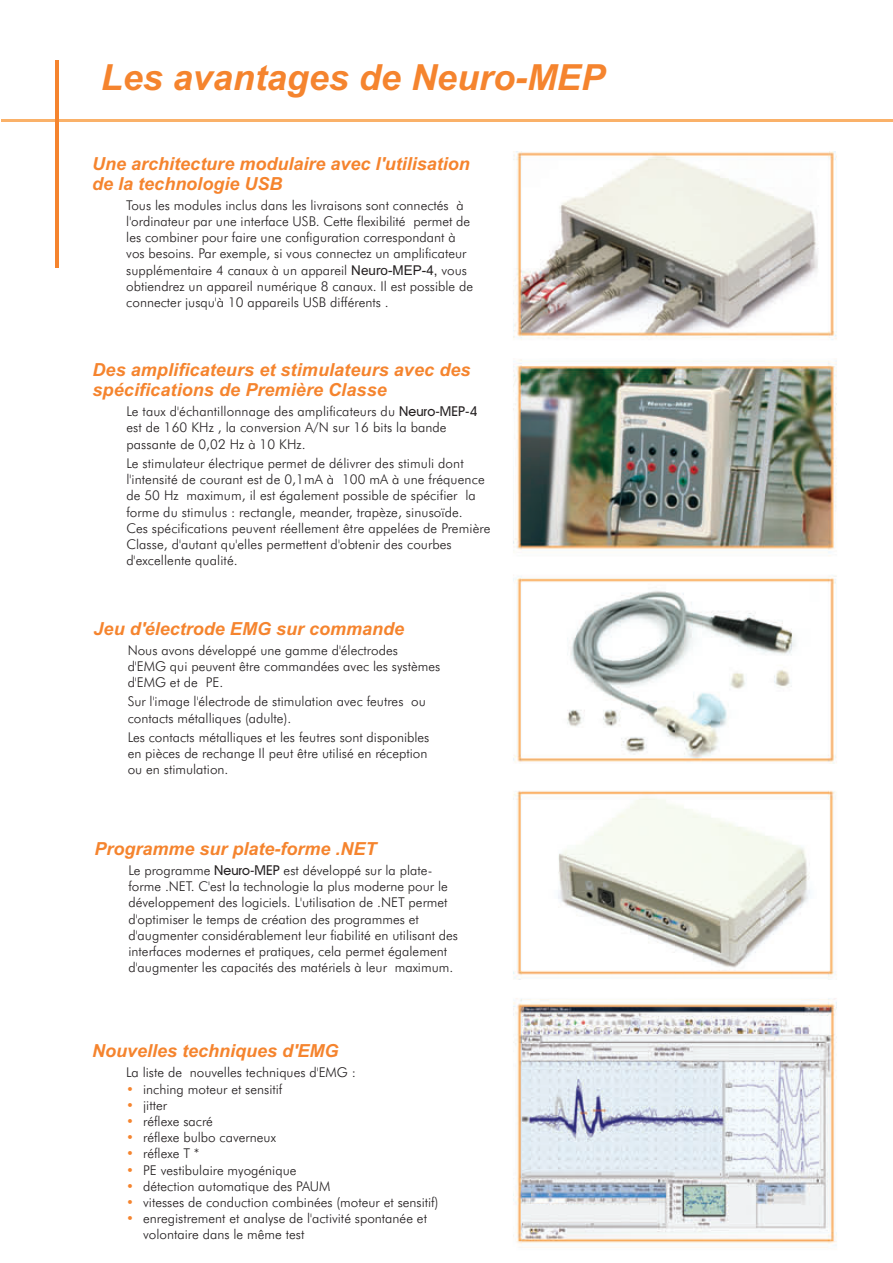
<style>
.page{position:relative;width:893px;height:1263px;background:#fff}
.page>*{position:absolute;margin:0;border:0;box-sizing:border-box;transform-origin:0 0}
.t1{font:italic 700 36px "Arial";color:#f5842e}
.t2{font:italic 700 18px/20.1px "Arial";color:#f5842e}
.t3{font:300 13.5px/16.2px "Futura BT";color:#231f20}
.t4{font:300 13.5px/16.2px "Futura BT";color:#f5842e;text-align:justify}
.s1{font-family:"Arial";font-weight:400}
.s2{font-family:"A Avante Bs";font-weight:400}
</style>
<div class="page">
<img style="left:55px;top:60px;width:782px;height:1188px">
<hr style="left:1px;top:119px;width:892px;height:3px;background:#fab169">
<hr style="left:56px;top:60px;width:3px;height:207px;background:#f5842e">
<h1 class="t1" style="left:101px;top:54px;width:506px">Les avantages de Neuro-MEP</h1>
<h2 class="t2" style="left:92px;top:154px;width:379px">Une architecture modulaire avec l'utilisation de la technologie USB</h2>
<p class="t3" style="left:126px;top:197px;width:348px">Tous les modules inclus dans les livraisons sont connectés à l'ordinateur par une interface USB. Cette flexibilité permet de les combiner pour faire une configuration correspondant à vos besoins. Par exemple, si vous connectez un amplificateur supplémentaire 4 canaux à un appareil <span class="s1">Neuro-MEP-4,</span> vous obtiendrez un appareil numérique 8 canaux. Il est possible de connecter jusqu'à 10 appareils USB différents .</p>
<h2 class="t2" style="left:93px;top:360px;width:380px">Des amplificateurs et stimulateurs avec des spécifications de Première Classe</h2>
<p class="t3" style="left:126px;top:403px;width:353px">Le taux d'échantillonnage des amplificateurs du <span class="s2">Neuro-MEP-4 </span>est de 160 KHz , la conversion A/N sur 16 bits la bande passante de 0,02 Hz à 10 KHz.</p>
<p class="t3" style="left:126px;top:455px;width:366px">Le stimulateur électrique permet de délivrer des stimuli dont l'intensité de courant est de 0,1mA à 100 mA à une fréquence de 50 Hz maximum, il est également possible de spécifier la forme du stimulus : rectangle, meander, trapèze, sinusoïde.<br>Ces spécifications peuvent réellement être appelées de Première Classe, d'autant qu'elles permettent d'obtenir des courbes d'excellente qualité.</p>
<h2 class="t2" style="left:94px;top:619px;width:312px">Jeu d'électrode EMG sur commande</h2>
<p class="t3" style="left:128px;top:642px;width:314px">Nous avons développé une gamme d'électrodes<br>d'EMG qui peuvent être commandées avec les systèmes d'EMG et de PE.</p>
<p class="t3" style="left:128px;top:693px;width:300px">Sur l'image l'électrode de stimulation avec feutres ou contacts métalliques (adulte).</p>
<p class="t3" style="left:128px;top:729px;width:303px">Les contacts métalliques et les feutres sont disponibles en pièces de rechange Il peut être utilisé en réception ou en stimulation.</p>
<h2 class="t2" style="left:94px;top:839px;width:284px">Programme sur plate-forme .NET</h2>
<p class="t3" style="left:128px;top:862px;width:331px">Le programme <span class="s2">Neuro-MEP</span> est développé sur la plate&shy;forme .NET. C'est la technologie la plus moderne pour le développement des logiciels. L'utilisation de .NET permet d'optimiser le temps de création des programmes et d'augmenter considérablement leur fiabilité en utilisant des interfaces modernes et pratiques, cela permet également d'augmenter les capacités des matériels à leur maximum.</p>
<h2 class="t2" style="left:92px;top:1041px;width:248px">Nouvelles techniques d'EMG</h2>
<p class="t4" style="left:126px;top:1080px;width:9px">• • • • • • • • •</p>
<p class="t3" style="left:143px;top:1064px;width:297px;text-indent:-17px">La liste de nouvelles techniques d'EMG :<br>inching moteur et sensitif<br>jitter<br>réflexe sacré<br>réflexe bulbo caverneux<br>réflexe T *<br>PE vestibulaire myogénique<br>détection automatique des PAUM<br>vitesses de conduction combinées (moteur et sensitif) enregistrement et analyse de l'activité spontanée et volontaire dans le même test</p>
</div>
